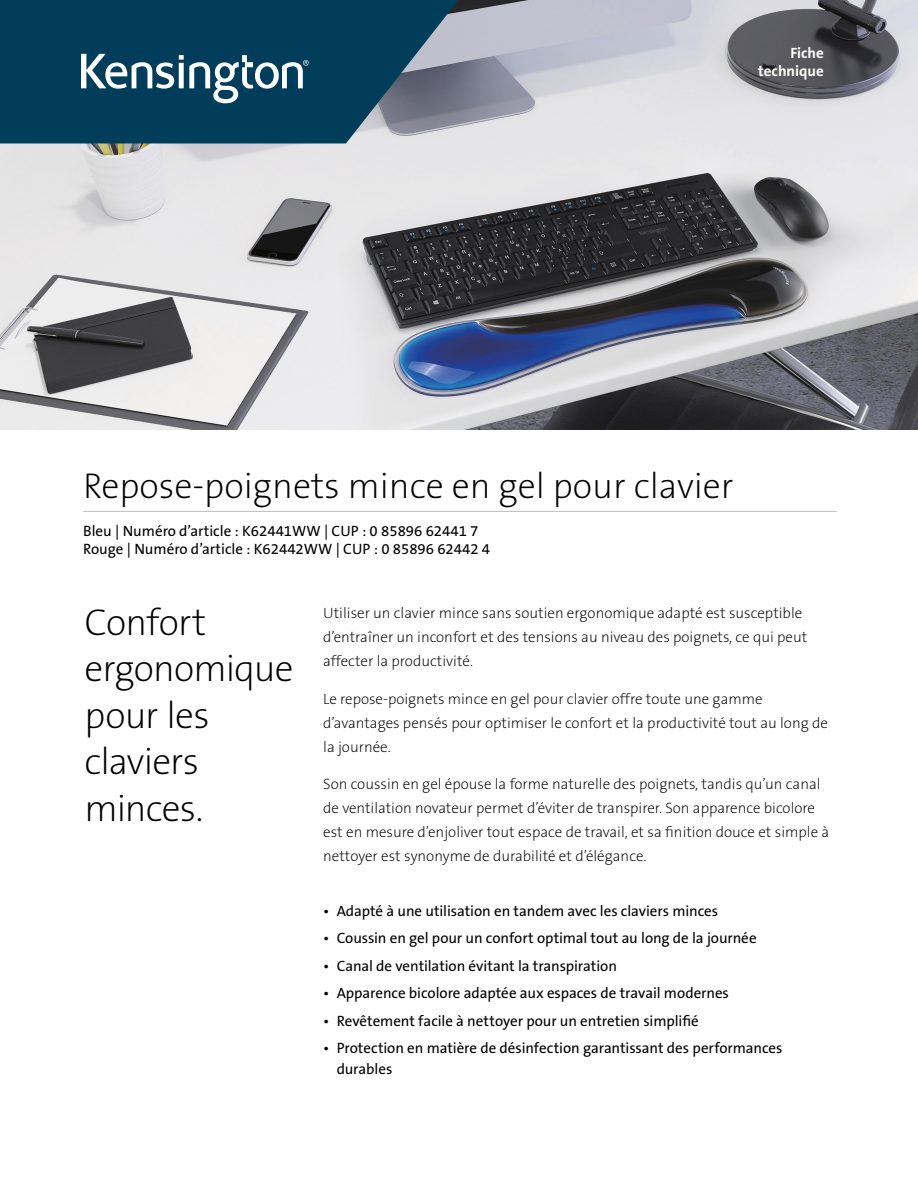
<style>
.page{position:relative;width:918px;height:1188px;background:#fff}
.page>*{position:absolute;margin:0;border:0;box-sizing:border-box;transform-origin:0 0}
.Product_Headline{font:37.5px/46.5px "The Sans KENSINGTON2 XL";letter-spacing:-.02em;color:#000}
.Product_Name{font:36px "The Sans KENSINGTON2 XL";color:#000}
.Body{font:15px/24px "The Sans KENSINGTON2 XL";color:#000}
.Feature_Bullets{font:15px/21px "The Sans KENSINGTON5 Rg";letter-spacing:-.005em;color:#000}
.Part_No__UPC{font:15px/18px "The Sans KENSINGTON5 Rg";color:#000}
.Filetype_Header_Blue{font:15px "The Sans KENSINGTON7 Bd";color:#fff}
</style>
<div class="page">
<img style="left:0;top:0;width:918px;height:430px">
<svg style="left:0;top:0;width:458px;height:143px;background:#164a65"></svg>
<svg style="left:81px;top:54px;width:228px;height:49px"></svg>
<hr style="left:83px;top:511px;width:754px;height:1px;background:#bcbec0">
<p class="Filetype_Header_Blue" style="left:790px;top:45px;width:35px">Fiche</p>
<p class="Filetype_Header_Blue" style="left:758px;top:63px;width:67px">technique</p>
<h1 class="Product_Name" style="left:83px;top:466px;width:652px">Repose-poignets mince en gel pour clavier</h1>
<h2 class="Part_No__UPC" style="left:83px;top:522px;width:408px">Bleu | Numéro d’article : K62441WW | CUP : 0 85896 62441 7<br>Rouge | Numéro d’article : K62442WW | CUP : 0 85896 62442 4</h2>
<h3 class="Product_Headline" style="left:85px;top:600px;width:210px">Confort ergonomique pour les claviers minces.</h3>
<p class="Body" style="left:323px;top:601px;width:486px">Utiliser un clavier mince sans soutien ergonomique adapté est susceptible d’entraîner un inconfort et des tensions au niveau des poignets, ce qui peut affecter la productivité.</p>
<p class="Body" style="left:323px;top:687px;width:506px">Le repose-poignets mince en gel pour clavier offre toute une gamme d’avantages pensés pour optimiser le confort et la productivité tout au long de la journée.</p>
<p class="Body" style="left:323px;top:772px;width:508px">Son coussin en gel épouse la forme naturelle des poignets, tandis qu’un canal de ventilation novateur permet d’éviter de transpirer. Son apparence bicolore est en mesure d’enjoliver tout espace de travail, et sa finition douce et simple à nettoyer est synonyme de durabilité et d’élégance.</p>
<p class="Feature_Bullets" style="left:323px;top:901px;width:396px">• Adapté à une utilisation en tandem avec les claviers minces</p>
<p class="Feature_Bullets" style="left:323px;top:928px;width:435px">• Coussin en gel pour un confort optimal tout au long de la journée</p>
<p class="Feature_Bullets" style="left:323px;top:956px;width:295px">• Canal de ventilation évitant la transpiration</p>
<p class="Feature_Bullets" style="left:323px;top:983px;width:407px">• Apparence bicolore adaptée aux espaces de travail modernes</p>
<p class="Feature_Bullets" style="left:323px;top:1011px;width:377px">• Revêtement facile à nettoyer pour un entretien simplifié</p>
<p class="Feature_Bullets" style="left:337px;top:1038px;width:447px;text-indent:-14px">• Protection en matière de désinfection garantissant des performances durables</p>
</div>
